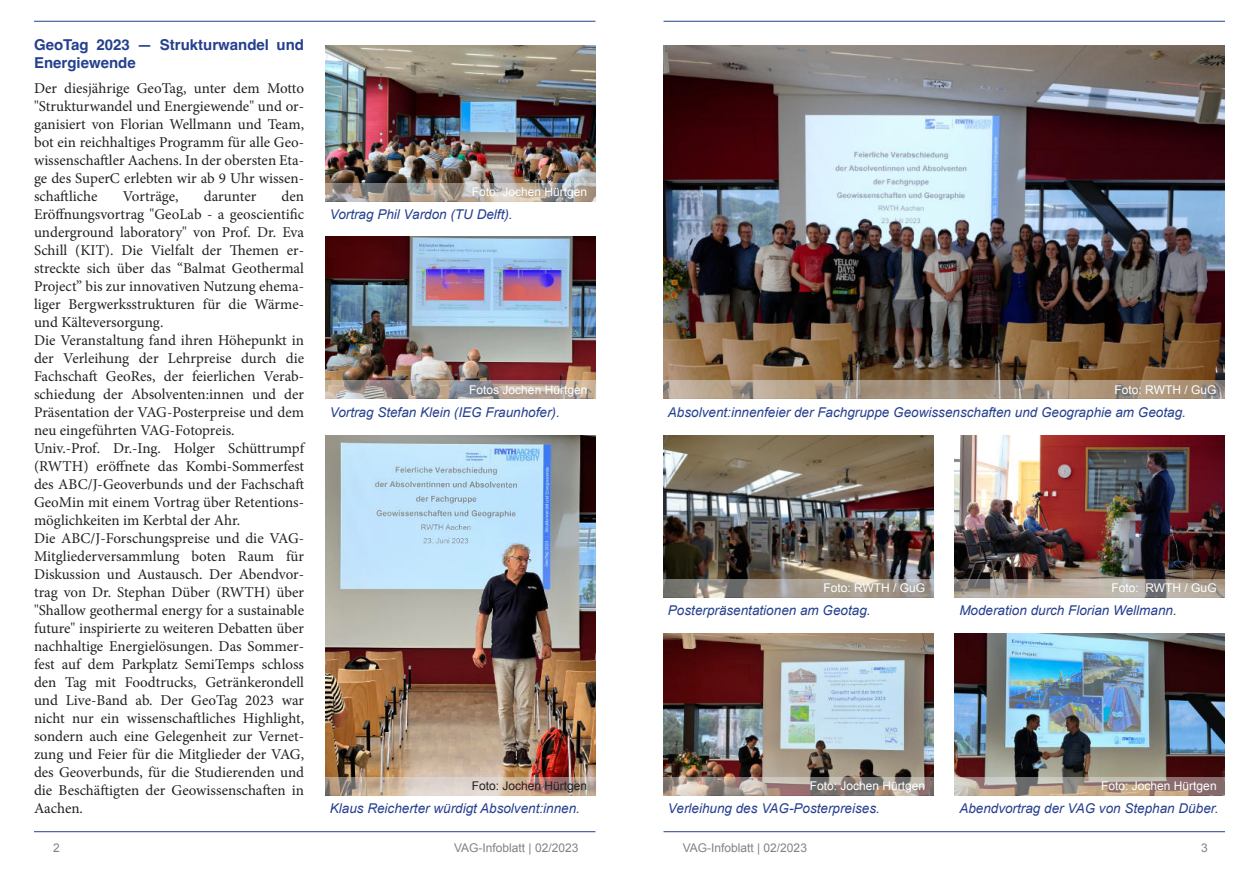
<style>
.page{position:relative;width:1259px;height:893px;background:#fff}
.page>*{position:absolute;margin:0;border:0;box-sizing:border-box;transform-origin:0 0}
.t1{font:15px/18px "Minion Pro";color:#231f20;text-align:justify}
.t2{font:700 15px/18px "Helvetica";color:#25408e}
.t3{font:italic 13.5px "Arial";color:#25408e}
.t4{font:12px "Arial";color:#fff}
.t5{font:12px "Arial";color:#808285}
.t6{font:12px "Arial";color:#231f20}
</style>
<div class="page">
<hr style="left:34px;top:831px;width:561px;height:1px;background:#25408e">
<hr style="left:34px;top:21px;width:561px;height:1px;background:#25408e">
<hr style="left:663px;top:21px;width:562px;height:1px;background:#25408e">
<hr style="left:663px;top:831px;width:562px;height:1px;background:#25408e">
<img style="left:325px;top:46px;width:270px;height:137px">
<img style="left:664px;top:46px;width:561px;height:335px">
<img style="left:325px;top:237px;width:270px;height:144px">
<img style="left:955px;top:435px;width:269px;height:144px">
<img style="left:664px;top:435px;width:270px;height:144px">
<img style="left:325px;top:435px;width:270px;height:342px">
<img style="left:955px;top:633px;width:270px;height:144px">
<img style="left:663px;top:633px;width:270px;height:144px">
<img style="left:955px;top:777px;width:270px;height:18px">
<img style="left:663px;top:777px;width:271px;height:18px">
<img style="left:325px;top:777px;width:271px;height:18px">
<img style="left:664px;top:381px;width:561px;height:18px">
<img style="left:325px;top:381px;width:271px;height:18px">
<img style="left:955px;top:579px;width:270px;height:18px">
<img style="left:663px;top:579px;width:271px;height:18px">
<img style="left:325px;top:183px;width:271px;height:18px">
<p class="t2" style="left:34px;top:37px;width:272px">GeoTag 2023 — Strukturwandel und<br>Energiewende</p>
<p class="t1" style="left:34px;top:81px;width:272px">Der diesjährige GeoTag, unter dem Motto "Strukturwandel und Energiewende" und or&shy;ganisiert von Florian Wellmann und Team, bot ein reichhaltiges Programm für alle Geo&shy;wissenschaftler Aachens. In der obersten Eta&shy;ge des SuperC erlebten wir ab 9 Uhr wissen&shy;schaftliche</p>
<p class="t1" style="left:34px;top:189px;width:272px;text-align:left;text-indent:248px">den Eröffnungsvortrag "GeoLab - a geoscientific underground laboratory" von Prof. Dr. Eva Schill (KIT). Die Vielfalt der Themen er&shy;streckte sich über das “Balmat Geothermal Project” bis zur innovativen Nutzung ehema&shy;liger Bergwerksstrukturen für die Wärme&shy;und Kälteversorgung.<br>Die Veranstaltung fand ihren Höhepunkt in der Verleihung der Lehrpreise durch die Fachschaft GeoRes, der feierlichen Verab&shy;schiedung der Absolventen:innen und der Präsentation der VAG-Posterpreise und dem neu eingeführten VAG-Fotopreis.<br>Univ.-Prof. Dr.-Ing. Holger Schüttrumpf (RWTH) eröffnete das Kombi-Sommerfest des ABC/J-Geoverbunds und der Fachschaft GeoMin mit einem Vortrag über Retentions&shy;möglichkeiten im Kerbtal der Ahr.<br>Die ABC/J-Forschungspreise und die VAG-Mitgliederversammlung boten Raum für Diskussion und Austausch. Der Abendvor&shy;trag von Dr. Stephan Düber (RWTH) über "Shallow geothermal energy for a sustainable future" inspirierte zu weiteren Debatten über nachhaltige Energielösungen. Das Sommer&shy;fest auf dem Parkplatz SemiTemps schloss den Tag mit Foodtrucks, Getränkerondell und Live-Band ab. Der GeoTag 2023 war nicht nur ein wissenschaftliches Highlight, sondern auch eine Gelegenheit zur Vernet&shy;zung und Feier für die Mitglieder der VAG, des Geoverbunds, für die Studierenden und die Beschäftigten der Geowissenschaften in Aachen.</p>
<p class="t1" style="left:123px;top:189px;width:57px">Vorträge,</p>
<p class="t1" style="left:204px;top:189px;width:54px">darunter</p>
<p class="t4" style="left:472px;top:187px;width:117px">Foto: Jochen Hürtgen</p>
<p class="t3" style="left:330px;top:209px;width:184px">Vortrag Phil Vardon (TU Delft).</p>
<p class="t4" style="left:469px;top:385px;width:120px">Fotos Jochen Hürtgen</p>
<p class="t4" style="left:1114px;top:385px;width:103px">Foto: RWTH / GuG</p>
<p class="t3" style="left:330px;top:407px;width:231px">Vortrag Stefan Klein (IEG Fraunhofer).</p>
<p class="t3" style="left:668px;top:407px;width:519px">Absolvent:innenfeier der Fachgruppe Geowissenschaften und Geographie am Geotag.</p>
<p class="t4" style="left:823px;top:584px;width:103px">Foto: RWTH / GuG</p>
<p class="t4" style="left:1111px;top:584px;width:107px">Foto: RWTH / GuG</p>
<p class="t3" style="left:668px;top:605px;width:204px">Posterpräsentationen am Geotag.</p>
<p class="t3" style="left:959px;top:605px;width:219px">Moderation durch Florian Wellmann.</p>
<p class="t6" style="left:472px;top:781px;width:117px">Foto: Jochen Hürtgen</p>
<p class="t4" style="left:810px;top:782px;width:117px">Foto: Jochen Hürtgen</p>
<p class="t4" style="left:1101px;top:782px;width:117px">Foto: Jochen Hürtgen</p>
<p class="t3" style="left:330px;top:803px;width:252px">Klaus Reicherter würdigt Absolvent:innen.</p>
<p class="t3" style="left:668px;top:803px;width:213px">Verleihung des VAG-Posterpreises.</p>
<p class="t3" style="left:959px;top:803px;width:261px">Abendvortrag der VAG von Stephan Düber.</p>
<p class="t5" style="left:53px;top:843px;width:8px">2</p>
<p class="t5" style="left:454px;top:843px;width:126px">VAG-Infoblatt | 02/2023</p>
<p class="t5" style="left:682px;top:843px;width:126px">VAG-Infoblatt | 02/2023</p>
<p class="t5" style="left:1201px;top:843px;width:8px">3</p>
</div>
